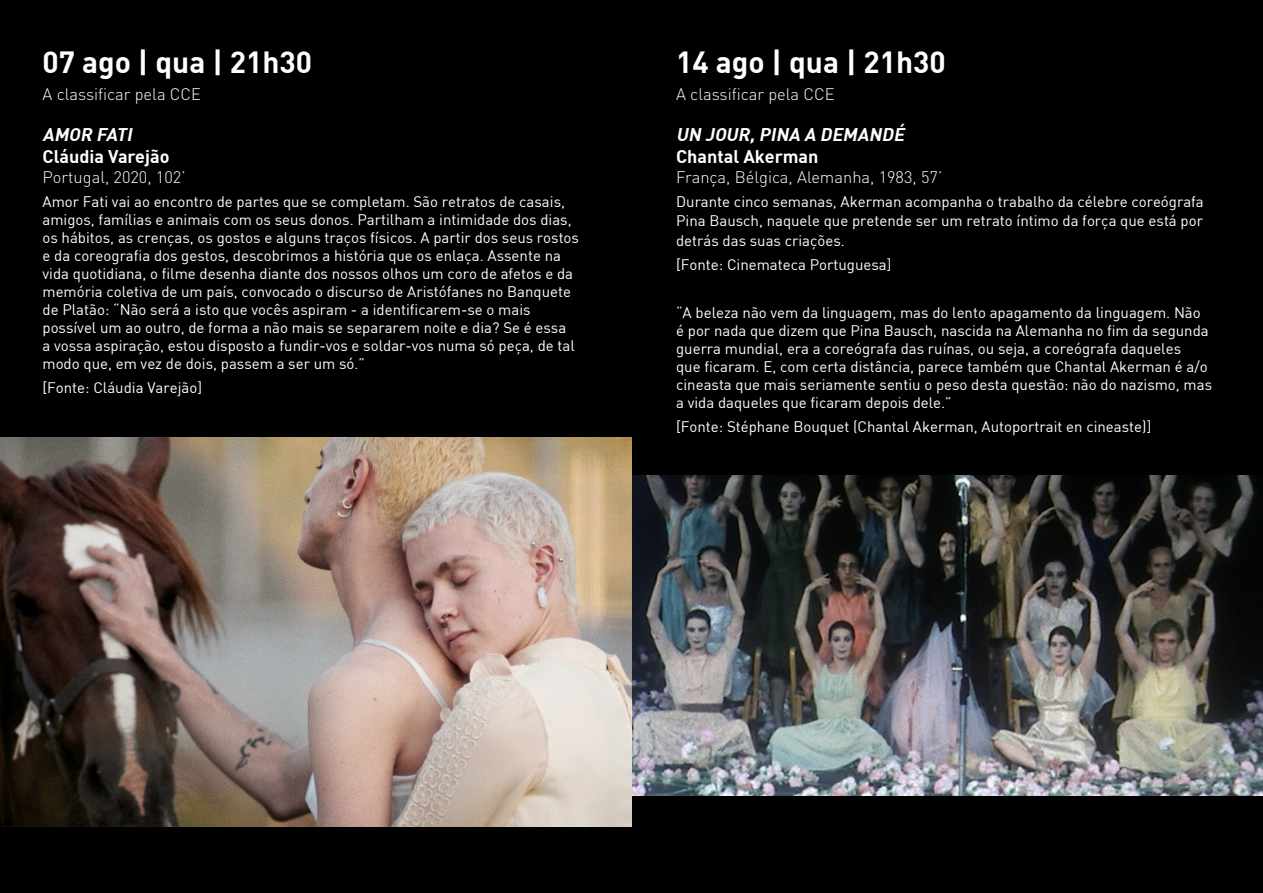
<style>
.page{position:relative;width:1263px;height:893px;background:#000}
.page>*{position:absolute;margin:0;border:0;box-sizing:border-box;transform-origin:0 0}
.t1{font:700 30px "DIN";color:#fff}
.t2{font:700 18px "DIN";color:#fff}
.t3{font:italic 700 18px "DIN";color:#fff}
.t4{font:300 16.5px "DIN";color:#fff}
.t5{font:15px/18px "DIN";color:#fff}
</style>
<div class="page">
<img style="left:0;top:438px;width:631px;height:388px">
<img style="left:632px;top:476px;width:631px;height:320px">
<p class="t1" style="left:43px;top:43px;width:271px">07 ago | qua | 21h30</p>
<p class="t4" style="left:43px;top:84px;width:160px">A classificar pela CCE</p>
<p class="t3" style="left:43px;top:123px;width:95px">AMOR FATI</p>
<p class="t2" style="left:43px;top:145px;width:128px">Cláudia Varejão</p>
<p class="t4" style="left:43px;top:167px;width:145px">Portugal, 2020, 102’</p>
<p class="t5" style="left:43px;top:192px;width:538px">Amor Fati vai ao encontro de partes que se completam. São retratos de casais, amigos, famílias e animais com os seus donos. Partilham a intimidade dos dias, os hábitos, as crenças, os gostos e alguns traços físicos. A partir dos seus rostos e da coreografia dos gestos, descobrimos a história que os enlaça. Assente na vida quotidiana, o filme desenha diante dos nossos olhos um coro de afetos e da memória coletiva de um país, convocado o discurso de Aristófanes no Banquete de Platão: “Não será a isto que vocês aspiram - a identificarem-se o mais possível um ao outro, de forma a não mais se separarem noite e dia? Se é essa<br>a vossa aspiração, estou disposto a fundir-vos e soldar-vos numa só peça, de tal modo que, em vez de dois, passem a ser um só.”</p>
<p class="t5" style="left:43px;top:378px;width:161px">[Fonte: Cláudia Varejão]</p>
<p class="t1" style="left:676px;top:43px;width:271px">14 ago | qua | 21h30</p>
<p class="t4" style="left:676px;top:84px;width:160px">A classificar pela CCE</p>
<p class="t3" style="left:676px;top:123px;width:233px">UN JOUR,PINA A DEMANDÉ</p>
<p class="t2" style="left:676px;top:145px;width:144px">Chantal Akerman</p>
<p class="t4" style="left:676px;top:167px;width:268px">França, Bélgica, Alemanha, 1983, 57’</p>
<p class="t5" style="left:676px;top:191px;width:529px;line-height:19.5px;text-align:justify">Durante cinco semanas, Akerman acompanha o trabalho da célebre coreógrafa Pina Bausch, naquele que pretende ser um retrato íntimo da força que está por detrás das suas criações.</p>
<p class="t5" style="left:676px;top:255px;width:217px">[Fonte: Cinemateca Portuguesa]</p>
<p class="t5" style="left:676px;top:303px;width:537px">“A beleza não vem da linguagem, mas do lento apagamento da linguagem. Não é por nada que dizem que Pina Bausch, nascida na Alemanha no fim da segunda guerra mundial, era a coreógrafa das ruínas, ou seja, a coreógrafa daqueles<br>que ficaram. E, com certa distância, parece também que Chantal Akerman é a/o cineasta que mais seriamente sentiu o peso desta questão: não do nazismo, mas a vida daqueles que ficaram depois dele.”</p>
<p class="t5" style="left:676px;top:417px;width:477px">[Fonte: Stéphane Bouquet (Chantal Akerman, Autoportrait en cineaste)]</p>
</div>
